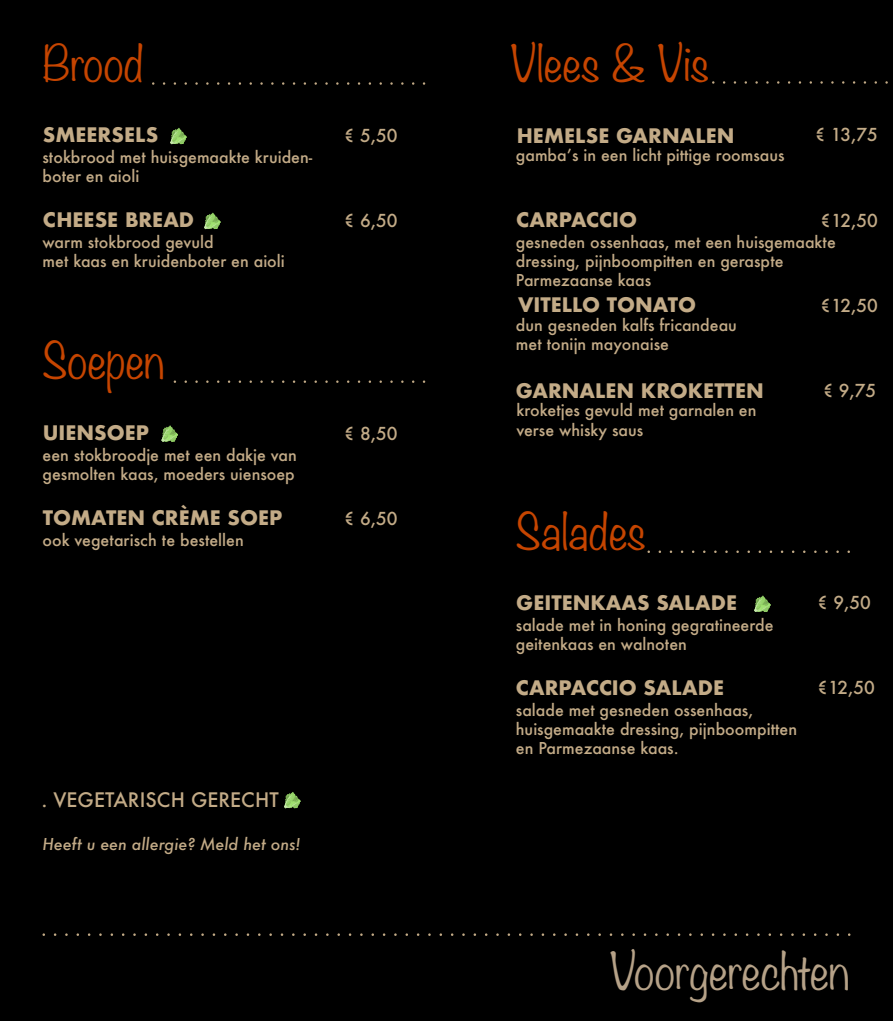
<style>
.page{position:relative;width:893px;height:1021px;background:#fff}
.page>*{position:absolute;margin:0;border:0;box-sizing:border-box;transform-origin:0 0}
.t1{font:300 45px "Noteworthy";color:#b6a288}
.t2{font:300 44.1px "Noteworthy";color:#c64500}
.t3{font:700 19.5px "Futura";color:#c3ab87}
.t4{font:500 19.5px "Futura";color:#c3ab87}
.t5{font:500 17.4px "Futura";color:#c3ab87}
.t6{font:500 15.9px/19px "Futura";color:#c3ab87}
.t7{font:italic 500 15.9px "Futura";color:#c3ab87}
</style>
<div class="page">
<div style="left:0;top:0;width:893px;height:1020px;background:#000"></div>
<svg style="left:204px;top:212px;width:17px;height:17px"></svg>
<svg style="left:161px;top:425px;width:17px;height:17px"></svg>
<svg style="left:284px;top:792px;width:17px;height:16px"></svg>
<svg style="left:754px;top:595px;width:17px;height:17px"></svg>
<svg style="left:170px;top:127px;width:17px;height:17px"></svg>
<h2 class="t2" style="left:43px;top:24px;width:103px">Brood</h2>
<p class="t3" style="left:43px;top:121px;width:117px">SMEERSELS</p>
<p class="t5" style="left:344px;top:124px;width:55px">€ 5,50</p>
<p class="t6" style="left:43px;top:147px;width:271px">stokbrood met huisgemaakte kruiden&shy;boter en aioli</p>
<p class="t3" style="left:43px;top:206px;width:153px">CHEESE BREAD</p>
<p class="t5" style="left:344px;top:209px;width:55px">€ 6,50</p>
<p class="t6" style="left:43px;top:232px;width:244px">warm stokbrood gevuld<br>met kaas en kruidenboter en aioli</p>
<h2 class="t2" style="left:43px;top:322px;width:123px">Soepen</h2>
<p class="t3" style="left:43px;top:418px;width:108px">UIENSOEP</p>
<p class="t5" style="left:344px;top:421px;width:55px">€ 8,50</p>
<p class="t6" style="left:43px;top:445px;width:256px">een stokbroodje met een dakje van gesmolten kaas, moeders uiensoep</p>
<p class="t3" style="left:43px;top:503px;width:241px">TOMATEN CRÈME SOEP</p>
<p class="t5" style="left:344px;top:506px;width:55px">€ 6,50</p>
<p class="t6" style="left:43px;top:530px;width:203px">ook vegetarisch te bestellen</p>
<p class="t4" style="left:41px;top:786px;width:239px">. VEGETARISCH GERECHT</p>
<p class="t7" style="left:43px;top:833px;width:260px">Heeft u een allergie? Meld het ons!</p>
<h2 class="t2" style="left:510px;top:24px;width:201px">Vlees &amp; Vis</h2>
<p class="t3" style="left:517px;top:122px;width:219px">HEMELSE GARNALEN</p>
<p class="t5" style="left:815px;top:122px;width:65px">€ 13,75</p>
<p class="t6" style="left:516px;top:145px;width:270px">gambaʼs in een licht pittige roomsaus</p>
<p class="t3" style="left:516px;top:206px;width:122px">CARPACCIO</p>
<p class="t5" style="left:820px;top:209px;width:59px">€12,50</p>
<p class="t6" style="left:516px;top:232px;width:321px">gesneden ossenhaas, met een huisgemaakte dressing, pijnboompitten en geraspte<br>Parmezaanse kaas</p>
<p class="t3" style="left:518px;top:291px;width:179px">VITELLO TONATO</p>
<p class="t5" style="left:820px;top:293px;width:59px">€12,50</p>
<p class="t6" style="left:516px;top:316px;width:222px">dun gesneden kalfs fricandeau met tonijn mayonaise</p>
<p class="t3" style="left:516px;top:376px;width:250px">GARNALEN KROKETTEN</p>
<p class="t5" style="left:823px;top:379px;width:55px">€ 9,75</p>
<p class="t6" style="left:516px;top:401px;width:242px">kroketjes gevuld met garnalen en verse whisky saus</p>
<h2 class="t2" style="left:516px;top:492px;width:132px">Salades</h2>
<p class="t3" style="left:516px;top:589px;width:222px">GEITENKAAS SALADE</p>
<p class="t5" style="left:817px;top:590px;width:55px">€ 9,50</p>
<p class="t6" style="left:516px;top:615px;width:259px">salade met in honing gegratineerde geitenkaas en walnoten</p>
<p class="t3" style="left:516px;top:674px;width:210px">CARPACCIO SALADE</p>
<p class="t5" style="left:817px;top:675px;width:59px">€12,50</p>
<p class="t6" style="left:516px;top:700px;width:283px">salade met gesneden ossenhaas, huisgemaakte dressing, pijnboompitten en Parmezaanse kaas.</p>
<h1 class="t1" style="left:609px;top:931px;width:241px">Voorgerechten</h1>
</div>
